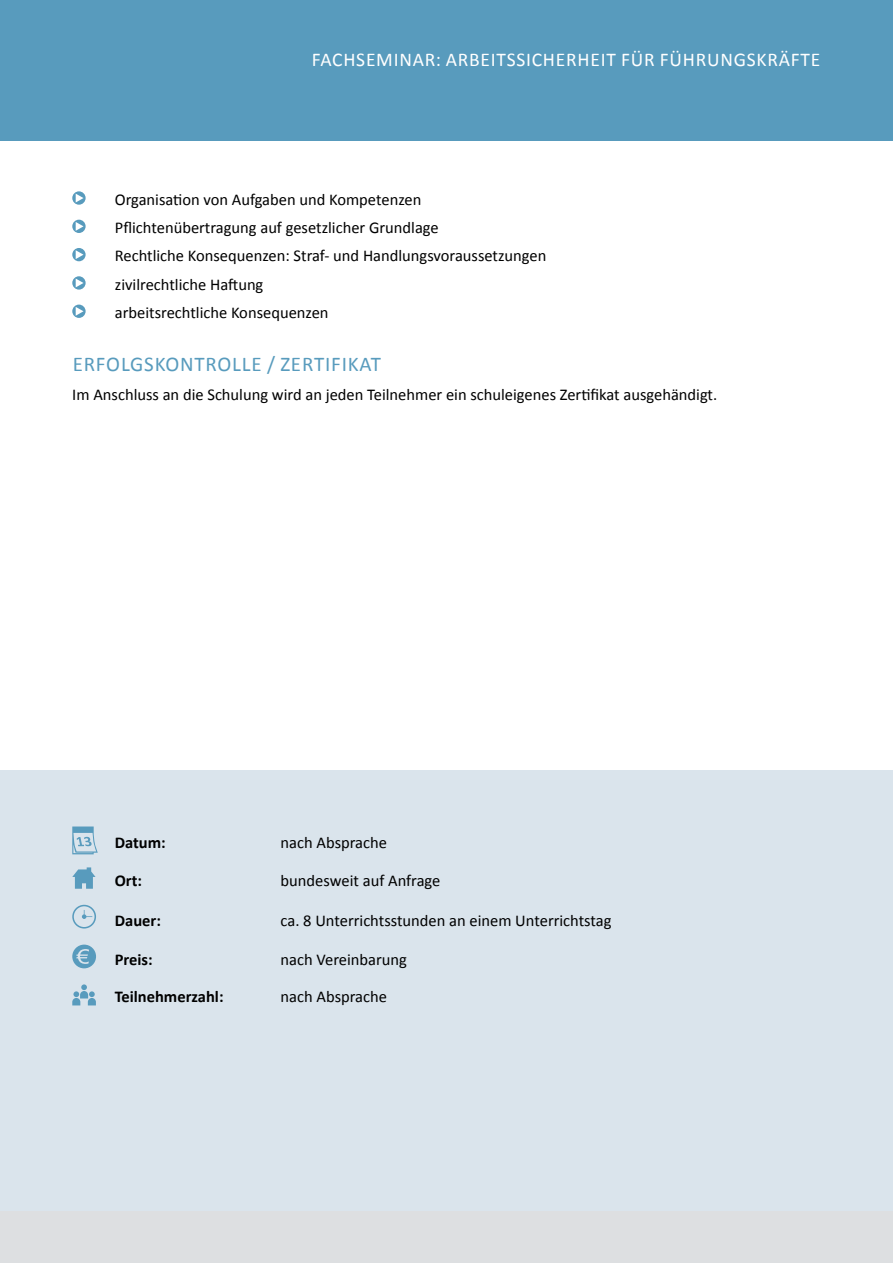
<style>
.page{position:relative;width:893px;height:1263px;background:#fff}
.page>*{position:absolute;margin:0;border:0;box-sizing:border-box;transform-origin:0 0}
.t1{font:21px "Calibri";color:#589bbd}
.t2{font:19.5px "Calibri";letter-spacing:.04em;color:#fff}
.t3{font:16.5px/28.3px "Calibri";color:#000}
.t4{font:700 16.5px "Calibri";color:#000}
</style>
<div class="page">
<div style="left:0;top:770px;width:893px;height:450px;background:#dae4ec"></div>
<div style="left:0;top:1212px;width:893px;height:51px;background:#dddfe1"></div>
<div style="left:0;top:0;width:893px;height:140px;background:#589bbd"></div>
<svg style="left:72px;top:191px;width:14px;height:14px"></svg>
<svg style="left:72px;top:220px;width:14px;height:13px"></svg>
<svg style="left:72px;top:248px;width:14px;height:13px"></svg>
<svg style="left:72px;top:276px;width:14px;height:14px"></svg>
<svg style="left:72px;top:305px;width:14px;height:13px"></svg>
<svg style="left:72px;top:826px;width:26px;height:29px"></svg>
<svg style="left:72px;top:867px;width:24px;height:22px"></svg>
<svg style="left:72px;top:905px;width:24px;height:23px"></svg>
<svg style="left:72px;top:944px;width:24px;height:24px"></svg>
<svg style="left:72px;top:984px;width:24px;height:21px"></svg>
<p class="t2" style="left:312px;top:47px;width:44px">Fachseminar</p>
<p class="t2" style="left:436px;top:47px;width:32px">: Arbeitssi</p>
<p class="t2" style="left:532px;top:47px;width:23px">cherheit</p>
<p class="t2" style="left:621px;top:47px;width:12px">für</p>
<p class="t2" style="left:660px;top:47px;width:23px">Führungskr</p>
<p class="t2" style="left:779px;top:47px;width:22px">äfte</p>
<p class="t3" style="left:115px;top:185px;width:433px">Organisation von Aufgaben und Kompetenzen Pflichtenübertragung auf gesetzlicher Grundlage<br>Rechtliche Konsequenzen: Straf- und Handlungsvoraussetzungen zivilrechtliche Haftung<br>arbeitsrechtliche Konsequenzen</p>
<p class="t1" style="left:73px;top:351px;width:24px">Erfolgskontrolle</p>
<p class="t1" style="left:267px;top:351px;width:35px">/ Zertifikat</p>
<p class="t3" style="left:72px;top:380px;width:646px">Im Anschluss an die Schulung wird an jeden Teilnehmer ein schuleigenes Zertifikat ausgehändigt.</p>
<p class="t4" style="left:115px;top:832px;width:52px">Datum:</p>
<p class="t3" style="left:281px;top:829px;width:108px">nach Absprache</p>
<p class="t4" style="left:115px;top:870px;width:29px">Ort:</p>
<p class="t3" style="left:281px;top:866px;width:161px">bundesweit auf Anfrage</p>
<p class="t4" style="left:115px;top:909px;width:48px">Dauer:</p>
<p class="t3" style="left:281px;top:906px;width:332px">ca. 8 Unterrichtsstunden an einem Unterrichtstag</p>
<p class="t4" style="left:115px;top:949px;width:39px">Preis:</p>
<p class="t3" style="left:281px;top:946px;width:128px">nach Vereinbarung</p>
<p class="t4" style="left:115px;top:986px;width:110px">Teilnehmerzahl:</p>
<p class="t3" style="left:281px;top:983px;width:108px">nach Absprache</p>
</div>
